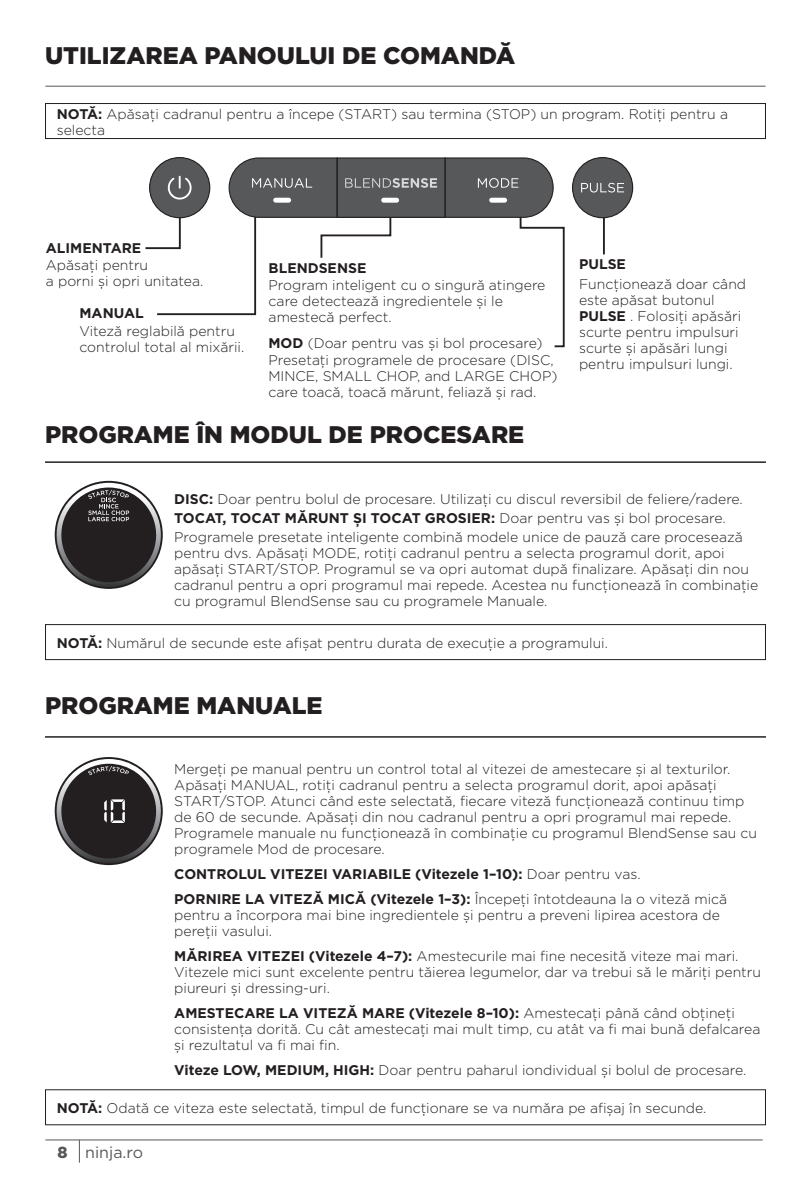
<style>
.page{position:relative;width:811px;height:1191px;background:#fff}
.page>*{position:absolute;margin:0;border:0;box-sizing:border-box;transform-origin:0 0}
.t1{font:900 24px "Gotham";color:#231f20}
.t2{font:16px "Gotham";color:#57585a}
.t3{font:300 14px/16px "Gotham";color:#231f20}
.t4{font:700 14px/25px "Gotham";color:#231f20}
.s1{font-weight:700}
.s2{font-weight:300}
.s3{font-weight:900}
</style>
<div class="page">
<hr style="left:45px;top:86px;width:720px;height:1px;background:#57585a">
<hr style="left:45px;top:1139px;width:718px;height:1px;background:#57585a">
<svg style="left:79px;top:1140px;width:1px;height:22px"></svg>
<div style="left:45px;top:103px;width:721px;height:36px;border:1px solid #231f20"></div>
<hr style="left:603px;top:209px;width:2px;height:45px;background:#231f20">
<hr style="left:45px;top:736px;width:721px;height:1px;background:#231f20">
<div style="left:45px;top:624px;width:721px;height:36px;border:1px solid #231f20"></div>
<hr style="left:45px;top:461px;width:721px;height:2px;background:#231f20">
<svg style="left:572px;top:157px;width:61px;height:61px"></svg>
<svg style="left:145px;top:157px;width:420px;height:191px"></svg>
<svg style="left:54px;top:483px;width:109px;height:104px"></svg>
<svg style="left:54px;top:759px;width:109px;height:104px"></svg>
<h1 class="t1" style="left:45px;top:39px;width:472px">UTILIZAREA PANOULUI DE COMANDĂ</h1>
<p class="t3" style="left:57px;top:105px;width:672px"><span class="s1">NOTĂ:</span> Apăsaţi cadranul pentru a începe (START) sau termina (STOP) un program. Rotiţi pentru a selecta</p>
<p class="t4" style="left:46px;top:235px;width:97px">ALIMENTARE</p>
<p class="t3" style="left:46px;top:256px;width:159px">Apăsaţi pentru<br>a porni și opri unitatea.</p>
<p class="t4" style="left:79px;top:301px;width:66px">MANUAL</p>
<p class="t3" style="left:79px;top:322px;width:166px">Viteză reglabilă pentru controlul total al mixării.</p>
<p class="t4" style="left:269px;top:255px;width:99px">BLENDSENSE</p>
<p class="t3" style="left:269px;top:277px;width:278px">Program inteligent cu o singură atingere care detectează ingredientele și le amestecă perfect.</p>
<p class="t3" style="left:268px;top:334px;width:287px;line-height:17.4px"><span class="s1">MOD</span> (Doar pentru vas și bol procesare)<br>Presetaţi programele de procesare (DISC,</p>
<p class="t3" style="left:268px;top:368px;width:290px">MINCE, SMALL CHOP, and LARGE CHOP) care toacă, toacă mărunt, feliază și rad.</p>
<h1 class="t1" style="left:45px;top:418px;width:481px">PROGRAME ÎN MODUL DE PROCESARE</h1>
<p class="t4" style="left:579px;top:251px;width:48px">PULSE</p>
<p class="t3" style="left:579px;top:276px;width:169px">Funcţionează doar când este apăsat butonul<br><span class="s1">PULSE</span> . Folosiţi apăsări scurte pentru impulsuri scurte și apăsări lungi pentru impulsuri lungi.</p>
<p class="t3" style="left:174px;top:489px;width:570px;line-height:18.8px"><span class="s1">DISC:</span> Doar pentru bolul de procesare. Utilizaţi cu discul reversibil de feliere/radere.<br><span class="s1">TOCAT, TOCAT MĂRUNT ȘI TOCAT GROSIER:</span> Doar pentru vas și bol procesare.<br>Programele presetate inteligente combină modele unice de pauză care procesează</p>
<p class="t3" style="left:174px;top:545px;width:585px">pentru dvs. Apăsaţi MODE, rotiţi cadranul pentru a selecta programul dorit, apoi apăsaţi START/STOP. Programul se va opri automat după finalizare. Apăsaţi din nou cadranul pentru a opri programul mai repede. Acestea nu funcţionează în combinaţie cu programul BlendSense sau cu programele Manuale.</p>
<p class="t3" style="left:57px;top:634px;width:553px"><span class="s1">NOTĂ:</span> Numărul de secunde este afișat pentru durata de execuţie a programului.</p>
<h1 class="t1" style="left:45px;top:689px;width:279px">PROGRAME MANUALE</h1>
<p class="t3" style="left:174px;top:760px;width:584px">Mergeţi pe manual pentru un control total al vitezei de amestecare și al texturilor.<br>Apăsaţi MANUAL, rotiţi cadranul pentru a selecta programul dorit, apoi apăsaţi START/STOP. Atunci când este selectată, fiecare viteză funcţionează continuu timp de 60 de secunde. Apăsaţi din nou cadranul pentru a opri programul mai repede.<br>Programele manuale nu funcţionează în combinaţie cu programul BlendSense sau cu programele Mod de procesare.</p>
<p class="t4" style="left:174px;top:861px;width:554px">CONTROLUL VITEZEI VARIABILE (Vitezele 1–10): <span class="s2">Doar pentru vas.<br></span>PORNIRE LA VITEZĂ MICĂ (Vitezele 1–3): <span class="s2">Începeţi întotdeauna la o viteză mică</span></p>
<p class="t3" style="left:174px;top:906px;width:547px">pentru a încorpora mai bine ingredientele și pentru a preveni lipirea acestora de pereţii vasului.</p>
<p class="t3" style="left:174px;top:947px;width:588px"><span class="s1">MĂRIREA VITEZEI (Vitezele 4–7):</span> Amestecurile mai fine necesită viteze mai mari.<br>Vitezele mici sunt excelente pentru tăierea legumelor, dar va trebui să le măriţi pentru piureuri și dressing-uri.</p>
<p class="t3" style="left:174px;top:1004px;width:587px"><span class="s1">AMESTECARE LA VITEZĂ MARE (Vitezele 8–10):</span> Amestecaţi până când obţineţi consistenţa dorită. Cu cât amestecaţi mai mult timp, cu atât va fi mai bună defalcarea și rezultatul va fi mai fin.</p>
<p class="t3" style="left:174px;top:1061px;width:573px"><span class="s1">Viteze LOW, MEDIUM, HIGH:</span> Doar pentru paharul iondividual și bolul de procesare.</p>
<p class="t3" style="left:57px;top:1099px;width:651px"><span class="s1">NOTĂ:</span> Odată ce viteza este selectată, timpul de funcţionare se va număra pe afișaj în secunde.</p>
<p class="t2" style="left:57px;top:1141px;width:87px"><span class="s3">8</span> ninja.ro</p>
</div>
